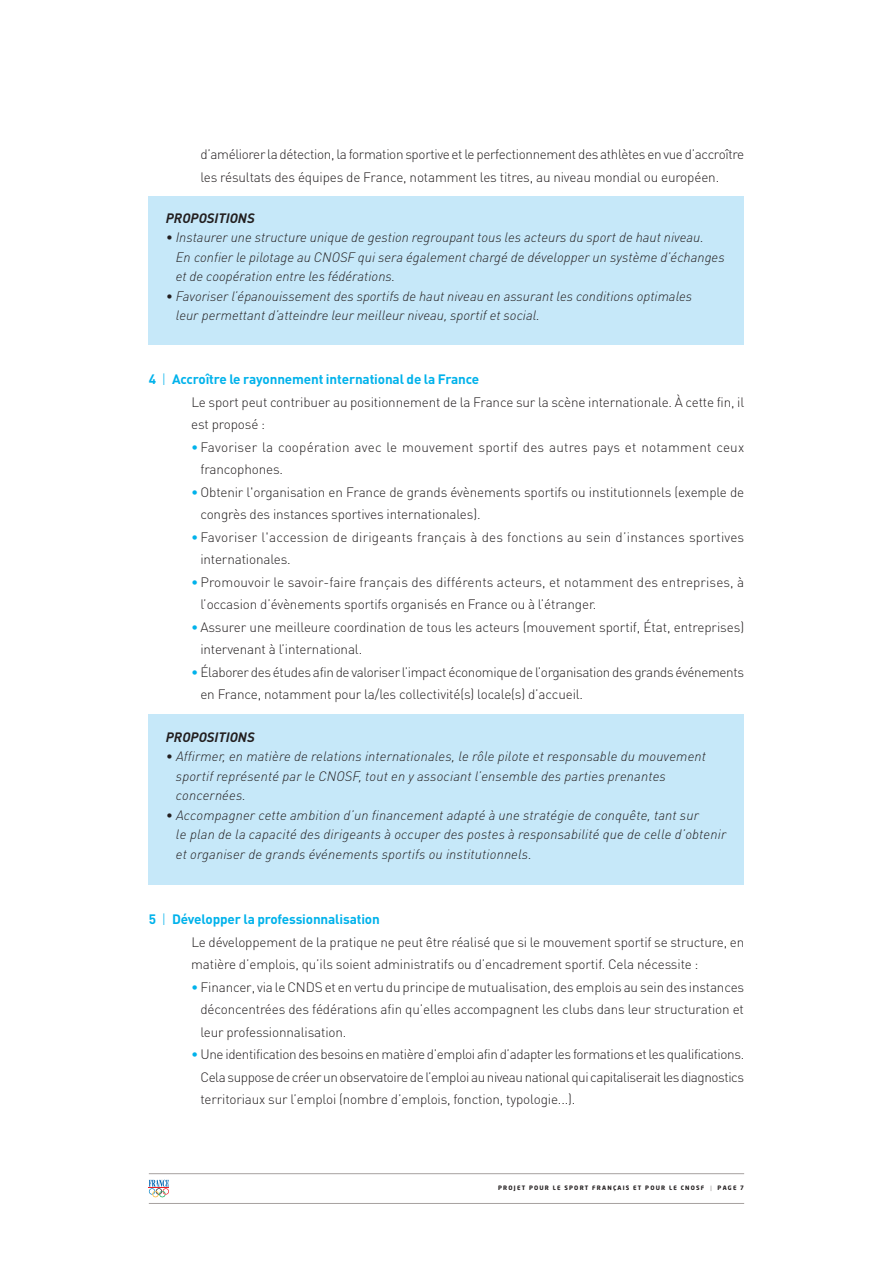
<style>
.page{position:relative;width:893px;height:1263px;background:#fff}
.page>*{position:absolute;margin:0;border:0;box-sizing:border-box;transform-origin:0 0}
.t1{font:300 13.5px/22.5px "DIN";letter-spacing:-.01em;color:#231f20}
.t2{font:italic 300 13.5px/19.5px "DIN Pro";color:#231f20}
.t3{font:300 13.5px/22.5px "DIN";letter-spacing:.015em;color:#231f20}
.t4{font:italic 700 13.5px "DIN Pro";color:#231f20}
.t5{font:700 6px "Neo Sans";letter-spacing:.2em;color:#231f20}
.s1{font-weight:700;color:#00b2eb}
.s2{color:#00b2eb}
.s3{font-weight:300}
</style>
<div class="page">
<hr style="left:149px;top:1203px;width:595px;height:1px;background:#a7a2a0">
<hr style="left:149px;top:1173px;width:595px;height:1px;background:#a7a2a0">
<svg style="left:149px;top:1180px;width:20px;height:17px"></svg>
<div style="left:149px;top:196px;width:595px;height:148px;background:#c6e8f9"></div>
<div style="left:149px;top:714px;width:595px;height:170px;background:#c6e8f9"></div>
<p class="t1" style="left:200px;top:145px;width:545px">d’améliorer la détection, la formation sportive et le perfectionnement des athlètes en vue d’accroître les résultats des équipes de France, notamment les titres, au niveau mondial ou européen.</p>
<p class="t4" style="left:166px;top:210px;width:90px">PROPOSITIONS</p>
<p class="t2" style="left:176px;top:229px;width:550px;text-indent:-10px">• Instaurer une structure unique de gestion regroupant tous les acteurs du sport de haut niveau.<br>En confier le pilotage au CNOSF qui sera également chargé de développer un système d’échanges et de coopération entre les fédérations.</p>
<p class="t2" style="left:176px;top:288px;width:518px;text-indent:-10px">• Favoriser l’épanouissement des sportifs de haut niveau en assurant les conditions optimales leur permettant d’atteindre leur meilleur niveau, sportif et social.</p>
<p class="t1" style="left:191px;top:370px;width:555px;text-indent:-42px"><span class="s1">4</span> <span class="s2">|</span> <span class="s1">Accroître le rayonnement international de la France<br></span>Le sport peut contribuer au positionnement de la France sur la scène internationale. À cette fin, il est proposé :</p>
<p class="t3" style="left:200px;top:437px;width:545px;text-indent:-9px"><span class="s1">•</span> Favoriser la coopération avec le mouvement sportif des autres pays et notamment ceux francophones.</p>
<p class="t1" style="left:200px;top:482px;width:545px;text-indent:-9px"><span class="s1">•</span> Obtenir l'organisation en France de grands évènements sportifs ou institutionnels (exemple de congrès des instances sportives internationales).</p>
<p class="t3" style="left:200px;top:527px;width:545px;text-indent:-9px"><span class="s1">•</span> Favoriser l'accession de dirigeants français à des fonctions au sein d’instances sportives internationales.</p>
<p class="t1" style="left:200px;top:572px;width:545px;text-indent:-9px"><span class="s1">•</span> Promouvoir le savoir-faire français des différents acteurs, et notamment des entreprises, à l’occasion d’évènements sportifs organisés en France ou à l’étranger.</p>
<p class="t1" style="left:200px;top:617px;width:545px;text-indent:-9px"><span class="s1">•</span> Assurer une meilleure coordination de tous les acteurs (mouvement sportif, État, entreprises) intervenant à l’international.</p>
<p class="t1" style="left:200px;top:662px;width:545px;text-indent:-9px"><span class="s1">•</span> Élaborer des études afin de valoriser l’impact économique de l’organisation des grands événements en France, notamment pour la/les collectivité(s) locale(s) d’accueil.</p>
<p class="t4" style="left:166px;top:729px;width:90px">PROPOSITIONS</p>
<p class="t2" style="left:176px;top:748px;width:532px;text-indent:-10px">• Affirmer, en matière de relations internationales, le rôle pilote et responsable du mouvement sportif représenté par le CNOSF, tout en y associant l’ensemble des parties prenantes concernées.</p>
<p class="t2" style="left:176px;top:807px;width:552px;text-indent:-10px">• Accompagner cette ambition d’un financement adapté à une stratégie de conquête, tant sur<br>le plan de la capacité des dirigeants à occuper des postes à responsabilité que de celle d’obtenir et organiser de grands événements sportifs ou institutionnels.</p>
<p class="t1" style="left:191px;top:910px;width:554px;text-indent:-42px"><span class="s1">5</span> <span class="s2">|</span> <span class="s1">Développer la professionnalisation<br></span>Le développement de la pratique ne peut être réalisé que si le mouvement sportif se structure, en matière d’emplois, qu’ils soient administratifs ou d’encadrement sportif. Cela nécessite :</p>
<p class="t1" style="left:200px;top:977px;width:545px;text-align:justify;text-indent:-9px"><span class="s1">•</span> Financer, via le CNDS et en vertu du principe de mutualisation, des emplois au sein des instances déconcentrées des fédérations afin qu’elles accompagnent les clubs dans leur structuration et leur professionnalisation.</p>
<p class="t1" style="left:200px;top:1045px;width:545px;text-align:justify;text-indent:-9px"><span class="s1">•</span> Une identification des besoins en matière d’emploi afin d’adapter les formations et les qualifications.<br>Cela suppose de créer un observatoire de l’emploi au niveau national qui capitaliserait les diagnostics territoriaux sur l’emploi (nombre d’emplois, fonction, typologie...).</p>
<p class="t5" style="left:498px;top:1185px;width:247px">PROJET POUR LE SPORT FRANÇAIS ET POUR LE CNOSF <span class="s3">|</span> PAGE 7</p>
</div>
